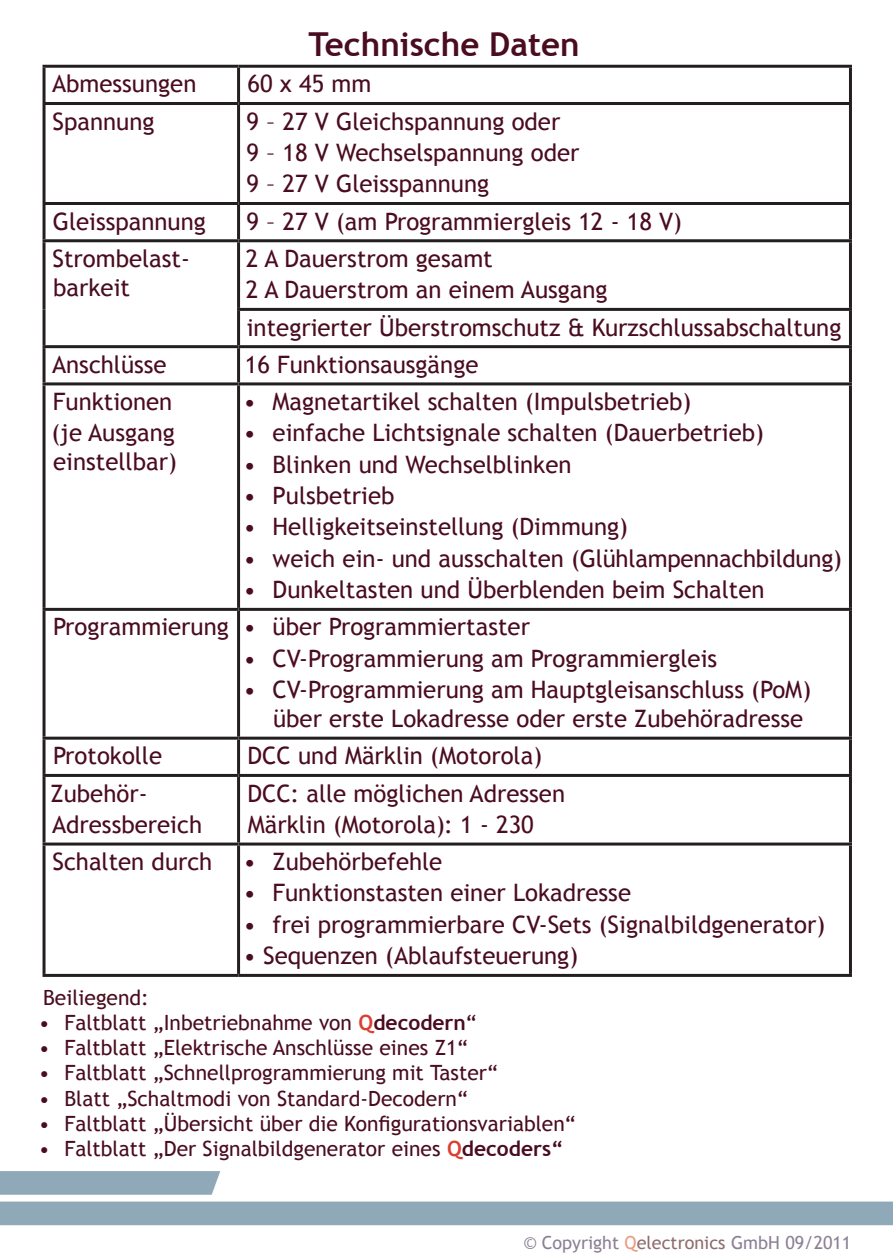
<style>
.page{position:relative;width:893px;height:1259px;background:#fff}
.page>*{position:absolute;margin:0;border:0;box-sizing:border-box;transform-origin:0 0}
.t1{font:700 33px "Trebuchet MS";color:#4a0c1f}
.t2{font:24px/31.2px "Trebuchet MS";color:#4a0c1f}
.t3{font:21px "Trebuchet MS";color:#4a0c1f}
.t4{font:18px "Trebuchet MS";color:#8c8095}
.s1{font-weight:700;color:#db3f32}
.s2{font-weight:700}
.s3{color:#eb9c82}
.s4{color:#906c6d}
</style>
<div class="page">
<div style="left:0;top:1201px;width:893px;height:24px;background:#8fa9b8"></div>
<div style="left:0;top:1171px;width:220px;height:23px;background:#8fa9b8"></div>
<hr style="left:43px;top:65px;width:196px;height:3px;background:#231f20">
<hr style="left:43px;top:68px;width:3px;height:34px;background:#231f20">
<hr style="left:239px;top:65px;width:613px;height:3px;background:#231f20">
<hr style="left:237px;top:68px;width:3px;height:34px;background:#231f20">
<hr style="left:849px;top:68px;width:3px;height:34px;background:#231f20">
<hr style="left:43px;top:102px;width:196px;height:3px;background:#231f20">
<hr style="left:43px;top:105px;width:3px;height:97px;background:#231f20">
<hr style="left:239px;top:102px;width:613px;height:3px;background:#231f20">
<hr style="left:237px;top:105px;width:3px;height:97px;background:#231f20">
<hr style="left:849px;top:105px;width:3px;height:97px;background:#231f20">
<hr style="left:43px;top:202px;width:196px;height:3px;background:#231f20">
<hr style="left:43px;top:205px;width:3px;height:34px;background:#231f20">
<hr style="left:239px;top:202px;width:613px;height:3px;background:#231f20">
<hr style="left:237px;top:205px;width:3px;height:34px;background:#231f20">
<hr style="left:849px;top:205px;width:3px;height:34px;background:#231f20">
<hr style="left:43px;top:239px;width:196px;height:3px;background:#231f20">
<hr style="left:43px;top:242px;width:3px;height:67px;background:#231f20">
<hr style="left:239px;top:239px;width:613px;height:3px;background:#231f20">
<hr style="left:237px;top:242px;width:3px;height:66px;background:#231f20">
<hr style="left:849px;top:242px;width:3px;height:66px;background:#231f20">
<hr style="left:43px;top:309px;width:3px;height:36px;background:#231f20">
<hr style="left:237px;top:308px;width:615px;height:3px;background:#231f20">
<hr style="left:237px;top:311px;width:3px;height:34px;background:#231f20">
<hr style="left:849px;top:311px;width:3px;height:34px;background:#231f20">
<hr style="left:43px;top:345px;width:196px;height:3px;background:#231f20">
<hr style="left:43px;top:348px;width:3px;height:34px;background:#231f20">
<hr style="left:239px;top:345px;width:613px;height:3px;background:#231f20">
<hr style="left:237px;top:348px;width:3px;height:34px;background:#231f20">
<hr style="left:849px;top:348px;width:3px;height:34px;background:#231f20">
<hr style="left:43px;top:382px;width:196px;height:3px;background:#231f20">
<hr style="left:43px;top:385px;width:3px;height:223px;background:#231f20">
<hr style="left:239px;top:382px;width:613px;height:3px;background:#231f20">
<hr style="left:237px;top:385px;width:3px;height:223px;background:#231f20">
<hr style="left:849px;top:385px;width:3px;height:223px;background:#231f20">
<hr style="left:43px;top:608px;width:196px;height:3px;background:#231f20">
<hr style="left:43px;top:611px;width:3px;height:125px;background:#231f20">
<hr style="left:239px;top:608px;width:613px;height:3px;background:#231f20">
<hr style="left:237px;top:611px;width:3px;height:125px;background:#231f20">
<hr style="left:849px;top:611px;width:3px;height:125px;background:#231f20">
<hr style="left:43px;top:736px;width:196px;height:3px;background:#231f20">
<hr style="left:43px;top:739px;width:3px;height:35px;background:#231f20">
<hr style="left:239px;top:736px;width:613px;height:3px;background:#231f20">
<hr style="left:237px;top:739px;width:3px;height:35px;background:#231f20">
<hr style="left:849px;top:739px;width:3px;height:35px;background:#231f20">
<hr style="left:43px;top:774px;width:196px;height:3px;background:#231f20">
<hr style="left:43px;top:777px;width:3px;height:65px;background:#231f20">
<hr style="left:239px;top:774px;width:613px;height:3px;background:#231f20">
<hr style="left:237px;top:777px;width:3px;height:65px;background:#231f20">
<hr style="left:849px;top:777px;width:3px;height:65px;background:#231f20">
<hr style="left:43px;top:842px;width:196px;height:3px;background:#231f20">
<hr style="left:43px;top:845px;width:3px;height:129px;background:#231f20">
<hr style="left:239px;top:842px;width:613px;height:3px;background:#231f20">
<hr style="left:237px;top:845px;width:3px;height:129px;background:#231f20">
<hr style="left:849px;top:845px;width:3px;height:129px;background:#231f20">
<hr style="left:43px;top:974px;width:196px;height:3px;background:#231f20">
<hr style="left:239px;top:974px;width:613px;height:3px;background:#231f20">
<h1 class="t1" style="left:308px;top:24px;width:273px">Technische Daten</h1>
<p class="t2" style="left:52px;top:69px;width:146px">Abmessungen</p>
<p class="t2" style="left:248px;top:69px;width:125px">60 x 45 mm</p>
<p class="t2" style="left:53px;top:106px;width:103px">Spannung</p>
<p class="t2" style="left:247px;top:106px;width:334px">9 – 27 V Gleichspannung oder<br>9 – 18 V Wechselspannung oder<br>9 – 27 V Gleisspannung</p>
<p class="t2" style="left:53px;top:206px;width:155px">Gleisspannung</p>
<p class="t2" style="left:247px;top:206px;width:437px">9 – 27 V (am Programmiergleis 12 - 18 V)</p>
<p class="t2" style="left:53px;top:244px;width:139px;line-height:28.8px">Strombelast&shy;barkeit</p>
<p class="t2" style="left:246px;top:243px;width:363px">2 A Dauerstrom gesamt<br>2 A Dauerstrom an einem Ausgang</p>
<p class="t2" style="left:247px;top:312px;width:596px">integrierter Überstromschutz &amp; Kurzschlussabschaltung</p>
<p class="t2" style="left:52px;top:349px;width:116px">Anschlüsse</p>
<p class="t2" style="left:245px;top:349px;width:235px">16 Funktionsausgänge</p>
<p class="t2" style="left:51px;top:386px;width:125px">Funktionen (je Ausgang</p>
<p class="t2" style="left:53px;top:446px;width:125px">einstellbar)</p>
<p class="t2" style="left:243px;top:386px;width:449px">• Magnetartikel schalten (Impulsbetrieb)</p>
<p class="t2" style="left:243px;top:418px;width:522px">• einfache Lichtsignale schalten (Dauerbetrieb)</p>
<p class="t2" style="left:243px;top:449px;width:330px">• Blinken und Wechselblinken</p>
<p class="t2" style="left:243px;top:480px;width:153px">• Pulsbetrieb</p>
<p class="t2" style="left:243px;top:512px;width:386px">• Helligkeitseinstellung (Dimmung)</p>
<p class="t2" style="left:243px;top:543px;width:600px">• weich ein- und ausschalten (Glühlampennachbildung)</p>
<p class="t2" style="left:53px;top:571px;width:713px;line-height:37.2px;text-indent:190px">• Dunkeltasten und Überblenden beim Schalten<br>Programmierung • über Programmiertaster</p>
<p class="t2" style="left:243px;top:643px;width:475px">• CV-Programmierung am Programmiergleis</p>
<p class="t2" style="left:273px;top:675px;width:539px;line-height:28.8px;text-indent:-30px">• CV-Programmierung am Hauptgleisanschluss (PoM) über erste Lokadresse oder erste Zubehöradresse</p>
<p class="t2" style="left:53px;top:740px;width:111px">Protokolle</p>
<p class="t2" style="left:248px;top:740px;width:296px">DCC und Märklin (Motorola)</p>
<p class="t2" style="left:51px;top:777px;width:153px">Zubehör-<br>Adressbereich</p>
<p class="t2" style="left:248px;top:777px;width:319px">DCC : alle möglichen Adressen<br>Märklin (Motorola): 1 - 230</p>
<p class="t2" style="left:52px;top:846px;width:161px">Schalten durch</p>
<p class="t2" style="left:243px;top:846px;width:201px">• Zubehörbefehle</p>
<p class="t2" style="left:243px;top:877px;width:389px">• Funktionstasten einer Lokadresse</p>
<p class="t2" style="left:243px;top:909px;width:583px">• frei programmierbare CV-Sets (Signalbildgenerator)</p>
<p class="t2" style="left:243px;top:940px;width:336px">• Sequenzen (Ablaufsteuerung)</p>
<p class="t3" style="left:43px;top:985px;width:107px">Beiliegend:</p>
<p class="t3" style="left:39px;top:1010px;width:439px">• Faltblatt „Inbetriebnahme von <span class="s1">Q</span><span class="s2">decodern</span>“</p>
<p class="t3" style="left:39px;top:1035px;width:431px">• Faltblatt „Elektrische Anschlüsse eines Z1“</p>
<p class="t3" style="left:39px;top:1060px;width:461px">• Faltblatt „Schnellprogrammierung mit Taster“</p>
<p class="t3" style="left:39px;top:1085px;width:430px">• Blatt „Schaltmodi von Standard-Decodern“</p>
<p class="t3" style="left:39px;top:1111px;width:538px">• Faltblatt „Übersicht über die Konfigurationsvariablen“</p>
<p class="t3" style="left:39px;top:1136px;width:526px">• Faltblatt „Der Signalbildgenerator eines <span class="s1">Q</span><span class="s2">decoders“</span></p>
<p class="t4" style="left:523px;top:1231px;width:329px">© Copyright <span class="s3">Q</span><span class="s4">electronics</span> GmbH 09/2011</p>
</div>
